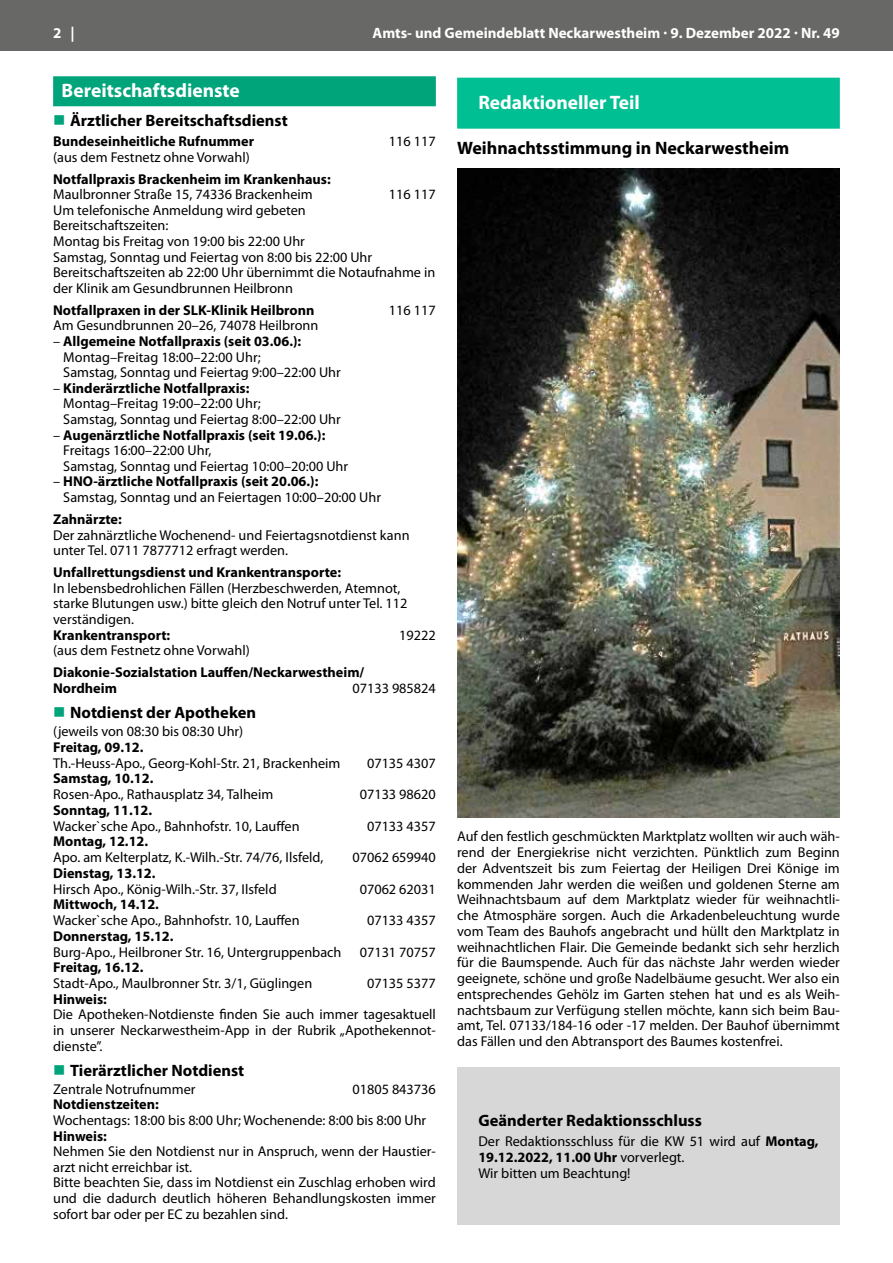
<style>
.page{position:relative;width:893px;height:1263px;background:#fff}
.page>*{position:absolute;margin:0;border:0;box-sizing:border-box;transform-origin:0 0}
.t1{font:700 19.5px "Myriad Pro";color:#fff}
.t2{font:700 18px "Myriad Pro";color:#000}
.t3{font:700 16.5px "Myriad Pro";color:#000}
.t4{font:700 15px "Myriad Pro";color:#fff}
.t5{font:14.25px/15.6px "Myriad Pro";color:#000}
.t6{font:700 14.25px/15.6px "Myriad Pro";color:#000}
.s1{color:#00a47a}
.s2{font-weight:700}
</style>
<div class="page">
<div style="left:0;top:0;width:893px;height:51px;background:#686867"></div>
<div style="left:457px;top:78px;width:383px;height:51px;background:#00bf93"></div>
<img style="left:457px;top:168px;width:383px;height:649px">
<div style="left:53px;top:77px;width:383px;height:29px;background:#00a47a"></div>
<div style="left:457px;top:1067px;width:383px;height:158px;background:#d7d7d7"></div>
<p class="t4" style="left:53px;top:23px;width:23px">2 |</p>
<p class="t4" style="left:373px;top:23px;width:469px">Amts- und Gemeindeblatt Neckarwestheim · 9. Dezember 2022 · Nr. 49</p>
<h1 class="t1" style="left:62px;top:78px;width:180px">Bereitschaftsdienste</h1>
<p class="t3" style="left:53px;top:110px;width:236px"><span class="s1">■</span> Ärztlicher Bereitschaftsdienst</p>
<p class="t6" style="left:53px;top:133px;width:202px">Bundeseinheitliche Rufnummer</p>
<p class="t5" style="left:389px;top:133px;width:48px">116 117</p>
<p class="t5" style="left:53px;top:149px;width:198px">(aus dem Festnetz ohne Vorwahl)</p>
<p class="t6" style="left:53px;top:171px;width:279px">Notfallpraxis Brackenheim im Krankenhaus:</p>
<p class="t5" style="left:53px;top:186px;width:261px">Maulbronner Straße 15, 74336 Brackenheim</p>
<p class="t5" style="left:389px;top:186px;width:48px">116 117</p>
<p class="t5" style="left:53px;top:202px;width:384px">Um telefonische Anmeldung wird gebeten<br>Bereitschaftszeiten:<br>Montag bis Freitag von 19:00 bis 22:00 Uhr<br>Samstag, Sonntag und Feiertag von 8:00 bis 22:00 Uhr Bereitschaftszeiten ab 22:00 Uhr übernimmt die Notaufnahme in der Klinik am Gesundbrunnen Heilbronn</p>
<p class="t6" style="left:53px;top:302px;width:263px">Notfallpraxen in der SLK-Klinik Heilbronn</p>
<p class="t5" style="left:389px;top:302px;width:48px">116 117</p>
<p class="t5" style="left:53px;top:318px;width:267px">Am Gesundbrunnen 20–26, 74078 Heilbronn</p>
<p class="t5" style="left:63px;top:333px;width:279px;text-indent:-10px">– <span class="s2">Allgemeine Notfallpraxis (seit 03.06.):<br></span>Montag–Freitag 18:00–22:00 Uhr;<br>Samstag, Sonntag und Feiertag 9:00–22:00 Uhr</p>
<p class="t5" style="left:63px;top:380px;width:279px;text-indent:-10px">– <span class="s2">Kinderärztliche Notfallpraxis:<br></span>Montag–Freitag 19:00–22:00 Uhr;<br>Samstag, Sonntag und Feiertag 8:00–22:00 Uhr</p>
<p class="t5" style="left:63px;top:427px;width:286px;text-indent:-10px">– <span class="s2">Augenärztliche Notfallpraxis (seit 19.06.):<br></span>Freitags 16:00–22:00 Uhr,<br>Samstag, Sonntag und Feiertag 10:00–20:00 Uhr</p>
<p class="t5" style="left:63px;top:474px;width:319px;text-indent:-10px">– <span class="s2">HNO-ärztliche Notfallpraxis (seit 20.06.):<br></span>Samstag, Sonntag und an Feiertagen 10:00–20:00 Uhr</p>
<p class="t6" style="left:53px;top:511px;width:70px">Zahnärzte:</p>
<p class="t5" style="left:53px;top:527px;width:358px">Der zahnärztliche Wochenend- und Feiertagsnotdienst kann unter Tel. 0711 7877712 erfragt werden.</p>
<p class="t6" style="left:53px;top:564px;width:289px">Unfallrettungsdienst und Krankentransporte:</p>
<p class="t5" style="left:53px;top:580px;width:356px">In lebensbedrohlichen Fällen (Herzbeschwerden, Atemnot, starke Blutungen usw.) bitte gleich den Notruf unter Tel. 112 verständigen.</p>
<p class="t6" style="left:53px;top:626px;width:119px">Krankentransport:</p>
<p class="t5" style="left:399px;top:627px;width:38px">19222</p>
<p class="t5" style="left:53px;top:642px;width:198px">(aus dem Festnetz ohne Vorwahl)</p>
<p class="t6" style="left:53px;top:664px;width:313px">Diakonie-Sozialstation Lauffen/Neckarwestheim/<br>Nordheim</p>
<p class="t5" style="left:352px;top:680px;width:85px">07133 985824</p>
<p class="t3" style="left:53px;top:702px;width:204px"><span class="s1">■</span> Notdienst der Apotheken</p>
<p class="t5" style="left:53px;top:723px;width:192px">(jeweils von 08:30 bis 08:30 Uhr)</p>
<p class="t6" style="left:53px;top:739px;width:92px">Freitag, 09.12.</p>
<p class="t5" style="left:53px;top:755px;width:289px">Th.-Heuss-Apo., Georg-Kohl-Str. 21, Brackenheim</p>
<p class="t5" style="left:367px;top:755px;width:70px">07135 4307</p>
<p class="t6" style="left:53px;top:770px;width:102px">Samstag, 10.12.</p>
<p class="t5" style="left:53px;top:786px;width:222px">Rosen-Apo., Rathausplatz 34, Talheim</p>
<p class="t5" style="left:360px;top:786px;width:78px">07133 98620</p>
<p class="t6" style="left:53px;top:802px;width:101px">Sonntag, 11.12.</p>
<p class="t5" style="left:53px;top:818px;width:248px">Wacker`sche Apo., Bahnhofstr. 10, Lauffen</p>
<p class="t5" style="left:367px;top:818px;width:70px">07133 4357</p>
<p class="t6" style="left:53px;top:833px;width:97px">Montag, 12.12.</p>
<p class="t5" style="left:53px;top:849px;width:272px">Apo. am Kelterplatz, K.-Wilh.-Str. 74/76, Ilsfeld,</p>
<p class="t5" style="left:352px;top:849px;width:85px">07062 659940</p>
<p class="t6" style="left:53px;top:865px;width:104px">Dienstag, 13.12.</p>
<p class="t5" style="left:53px;top:881px;width:225px">Hirsch Apo., König-Wilh.-Str. 37, Ilsfeld</p>
<p class="t5" style="left:360px;top:881px;width:78px">07062 62031</p>
<p class="t6" style="left:53px;top:896px;width:107px">Mittwoch, 14.12.</p>
<p class="t5" style="left:53px;top:912px;width:248px">Wacker`sche Apo., Bahnhofstr. 10, Lauffen</p>
<p class="t5" style="left:367px;top:912px;width:70px">07133 4357</p>
<p class="t6" style="left:53px;top:928px;width:122px">Donnerstag, 15.12.</p>
<p class="t5" style="left:53px;top:944px;width:290px">Burg-Apo., Heilbroner Str. 16, Untergruppenbach</p>
<p class="t5" style="left:360px;top:944px;width:78px">07131 70757</p>
<p class="t6" style="left:53px;top:959px;width:92px">Freitag, 16.12.</p>
<p class="t5" style="left:53px;top:975px;width:261px">Stadt-Apo., Maulbronner Str. 3/1, Güglingen</p>
<p class="t5" style="left:367px;top:975px;width:70px">07135 5377</p>
<p class="t6" style="left:53px;top:991px;width:55px">Hinweis:</p>
<p class="t5" style="left:53px;top:1006px;width:384px;text-align:justify">Die Apotheken-Notdienste finden Sie auch immer tagesaktuell in unserer Neckarwestheim-App in der Rubrik „Apothekennot&shy;dienste”.</p>
<p class="t3" style="left:53px;top:1060px;width:193px"><span class="s1">■</span> Tierärztlicher Notdienst</p>
<p class="t5" style="left:53px;top:1081px;width:144px">Zentrale Notrufnummer</p>
<p class="t5" style="left:352px;top:1081px;width:85px">01805 843736</p>
<p class="t6" style="left:53px;top:1096px;width:107px">Notdienstzeiten:</p>
<p class="t5" style="left:53px;top:1112px;width:375px">Wochentags: 18:00 bis 8:00 Uhr; Wochenende: 8:00 bis 8:00 Uhr</p>
<p class="t6" style="left:53px;top:1127px;width:55px">Hinweis:</p>
<p class="t5" style="left:53px;top:1143px;width:384px">Nehmen Sie den Notdienst nur in Anspruch, wenn der Haustier&shy;arzt nicht erreichbar ist.<br>Bitte beachten Sie, dass im Notdienst ein Zuschlag erhoben wird und die dadurch deutlich höheren Behandlungskosten immer sofort bar oder per EC zu bezahlen sind.</p>
<h1 class="t1" style="left:478px;top:90px;width:163px">Redaktioneller Teil</h1>
<p class="t2" style="left:457px;top:136px;width:334px">Weihnachtsstimmung in Neckarwestheim</p>
<p class="t5" style="left:457px;top:828px;width:384px;text-align:justify">Auf den festlich geschmückten Marktplatz wollten wir auch wäh&shy;rend der Energiekrise nicht verzichten. Pünktlich zum Beginn der Adventszeit bis zum Feiertag der Heiligen Drei Könige im kommenden Jahr werden die weißen und goldenen Sterne am Weihnachtsbaum auf dem Marktplatz wieder für weihnachtli&shy;che Atmosphäre sorgen. Auch die Arkadenbeleuchtung wurde vom Team des Bauhofs angebracht und hüllt den Marktplatz in weihnachtlichen Flair. Die Gemeinde bedankt sich sehr herzlich für die Baumspende. Auch für das nächste Jahr werden wieder geeignete, schöne und große Nadelbäume gesucht. Wer also ein entsprechendes Gehölz im Garten stehen hat und es als Weih&shy;nachtsbaum zur Verfügung stellen möchte, kann sich beim Bau&shy;amt, Tel. 07133/184-16 oder -17 melden. Der Bauhof übernimmt das Fällen und den Abtransport des Baumes kostenfrei.</p>
<p class="t3" style="left:478px;top:1110px;width:225px">Geänderter Redaktionsschluss</p>
<p class="t5" style="left:478px;top:1133px;width:342px">Der Redaktionsschluss für die KW 51 wird auf <span class="s2">Montag,<br>19.12.2022, 11.00 Uhr</span> vorverlegt.<br>Wir bitten um Beachtung!</p>
</div>
